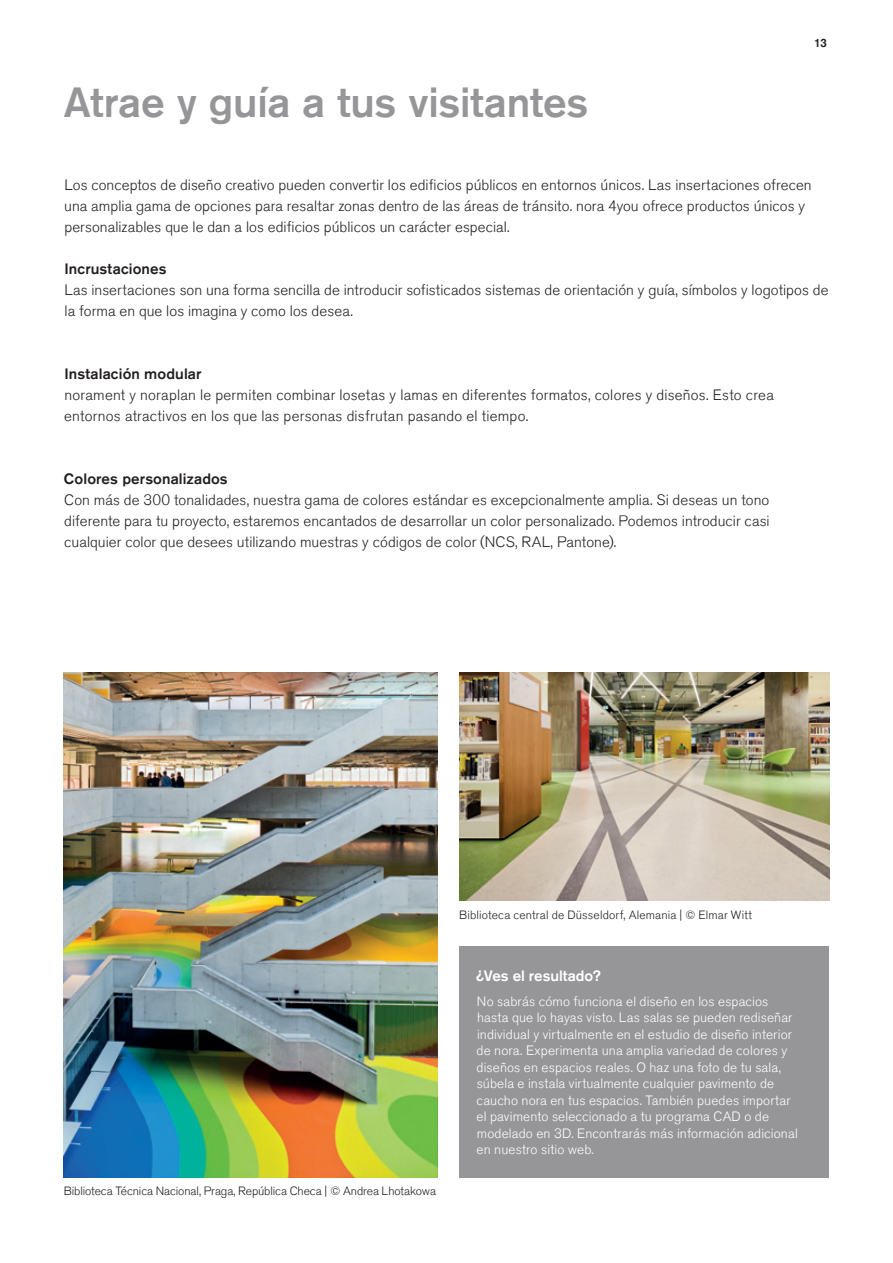
<style>
.page{position:relative;width:893px;height:1263px;background:#fff}
.page>*{position:absolute;margin:0;border:0;box-sizing:border-box;transform-origin:0 0}
.t1{font:500 42px "Akzidenz Grotesk Pro";letter-spacing:-.005em;color:#969598}
.t2{font:300 15px/21px "Akzidenz Grotesk Pro";letter-spacing:.005em;color:#231f20}
.t3{font:500 15px "Akzidenz Grotesk Pro";letter-spacing:.01em;color:#231f20}
.t4{font:500 15px "Akzidenz Grotesk Pro";color:#fff}
.t5{font:300 13.5px/16.5px "Akzidenz Grotesk Pro";letter-spacing:.01em;color:#fff}
.t6{font:300 12px "Akzidenz Grotesk Pro";color:#231f20}
.t7{font:500 12px "Akzidenz Grotesk Pro";color:#231f20}
</style>
<div class="page">
<img style="left:64px;top:672px;width:374px;height:506px">
<img style="left:459px;top:672px;width:370px;height:228px">
<div style="left:459px;top:946px;width:370px;height:232px;background:#969598"></div>
<h1 class="t1" style="left:64px;top:75px;width:526px">Atrae y guía a tus visitantes</h1>
<p class="t7" style="left:814px;top:35px;width:14px">13</p>
<p class="t2" style="left:64px;top:174px;width:749px">Los conceptos de diseño creativo pueden convertir los edificios públicos en entornos únicos. Las insertaciones ofrecen una amplia gama de opciones para resaltar zonas dentro de las áreas de tránsito. nora 4you ofrece productos únicos y personalizables que le dan a los edificios públicos un carácter especial.</p>
<p class="t3" style="left:64px;top:259px;width:104px">Incrustaciones</p>
<p class="t2" style="left:64px;top:279px;width:766px">Las insertaciones son una forma sencilla de introducir sofisticados sistemas de orientación y guía, símbolos y logotipos de la forma en que los imagina y como los desea.</p>
<p class="t3" style="left:64px;top:364px;width:139px">Instalación modular</p>
<p class="t2" style="left:64px;top:384px;width:711px">norament y noraplan le permiten combinar losetas y lamas en diferentes formatos, colores y diseños. Esto crea entornos atractivos en los que las personas disfrutan pasando el tiempo.</p>
<p class="t3" style="left:64px;top:469px;width:165px">Colores personalizados</p>
<p class="t2" style="left:64px;top:489px;width:707px;text-align:justify">Con más de 300 tonalidades, nuestra gama de colores estándar es excepcionalmente amplia. Si deseas un tono diferente para tu proyecto, estaremos encantados de desarrollar un color personalizado. Podemos introducir casi cualquier color que desees utilizando muestras y códigos de color (NCS, RAL, Pantone).</p>
<p class="t6" style="left:459px;top:907px;width:294px">Biblioteca central de Düsseldorf, Alemania | © Elmar Witt</p>
<p class="t6" style="left:64px;top:1183px;width:374px">Biblioteca Técnica Nacional, Praga, República Checa | © Andrea Lhotakowa</p>
<p class="t4" style="left:476px;top:966px;width:126px">¿Ves el resultado?</p>
<p class="t5" style="left:477px;top:993px;width:323px">No sabrás cómo funciona el diseño en los espacios hasta que lo hayas visto. Las salas se pueden rediseñar individual y virtualmente en el estudio de diseño interior de nora. Experimenta una amplia variedad de colores y diseños en espacios reales. O haz una foto de tu sala, súbela e instala virtualmente cualquier pavimento de caucho nora en tus espacios. También puedes importar el pavimento seleccionado a tu programa CAD o de modelado en 3D. Encontrarás más información adicional en nuestro sitio web.</p>
</div>
